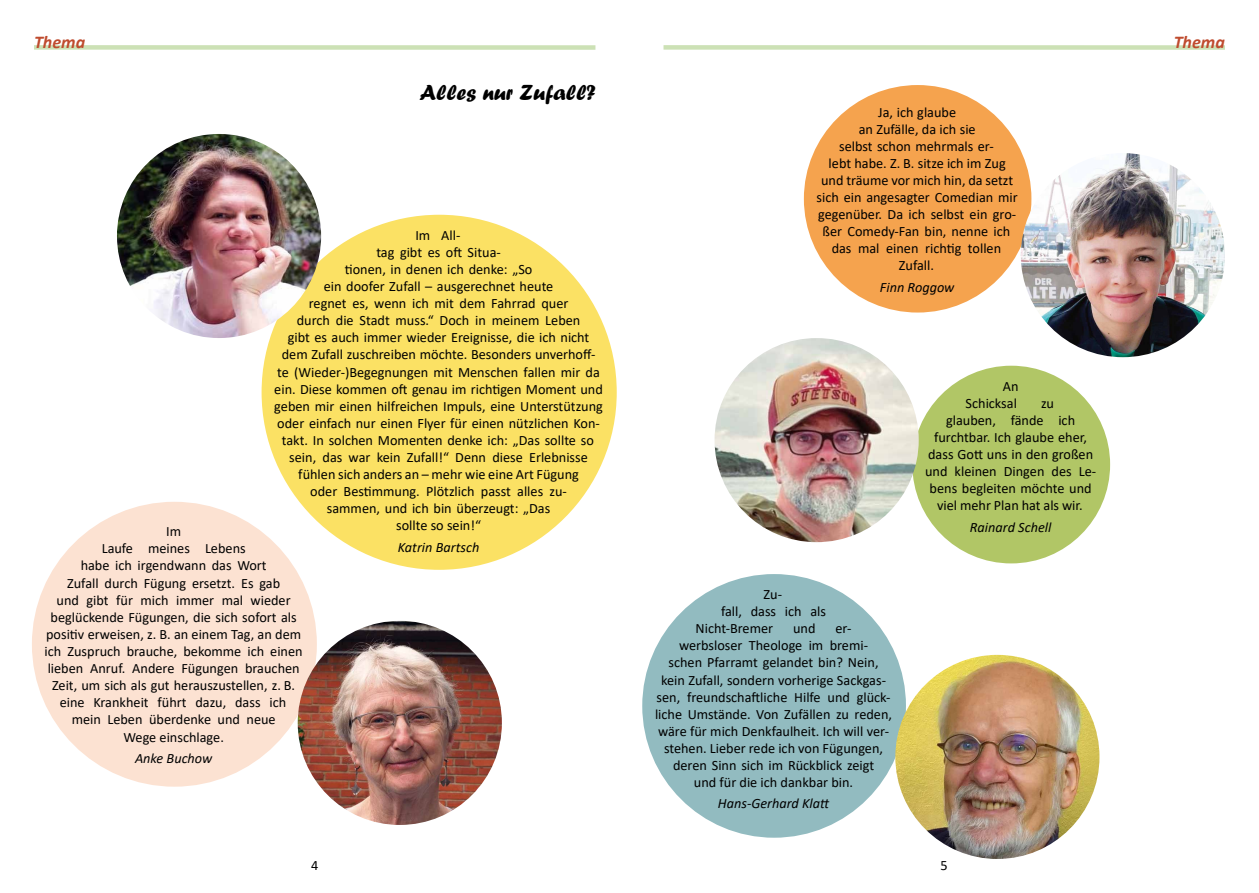
<style>
.page{position:relative;width:1259px;height:893px;background:#fff}
.page>*{position:absolute;margin:0;border:0;box-sizing:border-box;transform-origin:0 0}
.t1{font:22.5px "Forte";color:#000}
.t2{font:italic 700 18px "Calibri";color:#bf4b2e}
.t3{font:14.25px/17.1px "Calibri";color:#000;text-align:center}
.t4{font:italic 14.25px "Calibri";color:#000}
</style>
<div class="page">
<div style="left:34px;top:45px;width:561px;height:5px;background:#cce1b5"></div>
<div style="left:663px;top:45px;width:562px;height:5px;background:#cce1b5"></div>
<div style="left:804px;top:85px;width:227px;height:228px;background:#f5a34e;border-radius:50%"></div>
<div style="left:261px;top:215px;width:356px;height:355px;background:#fbe164;border-radius:50%"></div>
<div style="left:32px;top:502px;width:285px;height:285px;background:#fce2d2;border-radius:50%"></div>
<div style="left:642px;top:574px;width:264px;height:264px;background:#92bbc0;border-radius:50%"></div>
<div style="left:912px;top:366px;width:198px;height:197px;background:#b1c666;border-radius:50%"></div>
<img style="left:117px;top:134px;width:204px;height:204px;border-radius:102px">
<img style="left:1020px;top:153px;width:205px;height:204px;border-radius:102px">
<img style="left:714px;top:338px;width:204px;height:204px;border-radius:102px">
<img style="left:298px;top:621px;width:204px;height:204px;border-radius:102px">
<img style="left:895px;top:655px;width:204px;height:204px;border-radius:102px">
<p class="t2" style="left:34px;top:29px;width:53px">Thema</p>
<p class="t2" style="left:1173px;top:29px;width:53px">Thema</p>
<h1 class="t1" style="left:419px;top:80px;width:177px">Alles nur Zufall?</h1>
<p class="t3" style="left:274px;top:226px;width:330px">Im All-<br>tag gibt es oft Situa-<br>tionen, in denen ich denke: „So<br>ein doofer Zufall – ausgerechnet heute<br>regnet es, wenn ich mit dem Fahrrad quer<br>durch die Stadt muss.“ Doch in meinem Leben<br>gibt es auch immer wieder Ereignisse, die ich nicht dem Zufall zuschreiben möchte. Besonders unverhoff&shy;te (Wieder-)Begegnungen mit Menschen fallen mir da ein. Diese kommen oft genau im richtigen Moment und geben mir einen hilfreichen Impuls, eine Unterstützung oder einfach nur einen Flyer für einen nützlichen Kon&shy;takt. In solchen Momenten denke ich: „Das sollte so sein, das war kein Zufall!“ Denn diese Erlebnisse fühlen sich anders an – mehr wie eine Art Fügung<br>oder Bestimmung. Plötzlich passt alles zu-<br>sammen, und ich bin überzeugt: „Das<br>sollte so sein!“</p>
<p class="t4" style="left:398px;top:537px;width:83px">Katrin Bartsch</p>
<p class="t3" style="left:45px;top:523px;width:259px">Im<br>Laufe meines Lebens<br>habe ich irgendwann das Wort<br>Zufall durch Fügung ersetzt. Es gab<br>und gibt für mich immer mal wieder beglückende Fügungen, die sich sofort als positiv erweisen, z. B. an einem Tag, an dem ich Zuspruch brauche, bekomme ich einen lieben Anruf. Andere Fügungen brauchen<br>Zeit, um sich als gut herauszustellen, z. B. eine Krankheit führt dazu, dass ich mein Leben überdenke und neue<br>Wege einschlage.</p>
<p class="t4" style="left:135px;top:748px;width:79px">Anke Buchow</p>
<p class="t3" style="left:816px;top:103px;width:202px">Ja, ich glaube<br>an Zufälle, da ich sie<br>selbst schon mehrmals er-<br>lebt habe. Z. B. sitze ich im Zug und träume vor mich hin, da setzt sich ein angesagter Comedian mir gegenüber. Da ich selbst ein gro&shy;ßer Comedy-Fan bin, nenne ich das mal einen richtig tollen<br>Zufall.</p>
<p class="t4" style="left:880px;top:277px;width:76px">Finn Roggow</p>
<p class="t3" style="left:763px;top:585px;width:20px">Zu-</p>
<p class="t3" style="left:721px;top:602px;width:106px">fall, dass ich als</p>
<p class="t3" style="left:695px;top:620px;width:79px">Nicht-Bremer</p>
<p class="t3" style="left:793px;top:620px;width:24px">und</p>
<p class="t3" style="left:835px;top:620px;width:18px">er-</p>
<p class="t3" style="left:679px;top:637px;width:190px">werbsloser Theologe im bremi-</p>
<p class="t3" style="left:668px;top:654px;width:211px">schen Pfarramt gelandet bin? Nein,</p>
<p class="t3" style="left:661px;top:671px;width:226px">kein Zufall, sondern vorherige Sackgas-</p>
<p class="t3" style="left:656px;top:688px;width:235px">sen, freundschaftliche Hilfe und glück-</p>
<p class="t3" style="left:655px;top:705px;width:239px">liche Umstände. Von Zufällen zu reden,</p>
<p class="t3" style="left:658px;top:722px;width:232px">wäre für mich Denkfaulheit. Ich will ver-</p>
<p class="t3" style="left:664px;top:739px;width:220px">stehen. Lieber rede ich von Fügungen,</p>
<p class="t3" style="left:673px;top:756px;width:203px">deren Sinn sich im Rückblick zeigt</p>
<p class="t3" style="left:694px;top:773px;width:161px">und für die ich dankbar bin.</p>
<p class="t4" style="left:718px;top:794px;width:113px">Hans-Gerhard Klatt</p>
<p class="t3" style="left:965px;top:377px;width:54px;text-align:right">An<br>Schicksal</p>
<p class="t3" style="left:1041px;top:394px;width:15px">zu</p>
<p class="t3" style="left:946px;top:411px;width:130px">glauben, fände ich</p>
<p class="t3" style="left:934px;top:428px;width:154px">furchtbar. Ich glaube eher,</p>
<p class="t3" style="left:928px;top:445px;width:166px">dass Gott uns in den großen</p>
<p class="t3" style="left:925px;top:462px;width:172px">und kleinen Dingen des Le-</p>
<p class="t3" style="left:929px;top:480px;width:163px">bens begleiten möchte und</p>
<p class="t3" style="left:937px;top:497px;width:147px">viel mehr Plan hat als wir.</p>
<p class="t4" style="left:970px;top:517px;width:83px">Rainard Schell</p>
<p class="t3" style="left:311px;top:856px;width:9px">4</p>
<p class="t3" style="left:940px;top:856px;width:9px">5</p>
</div>
